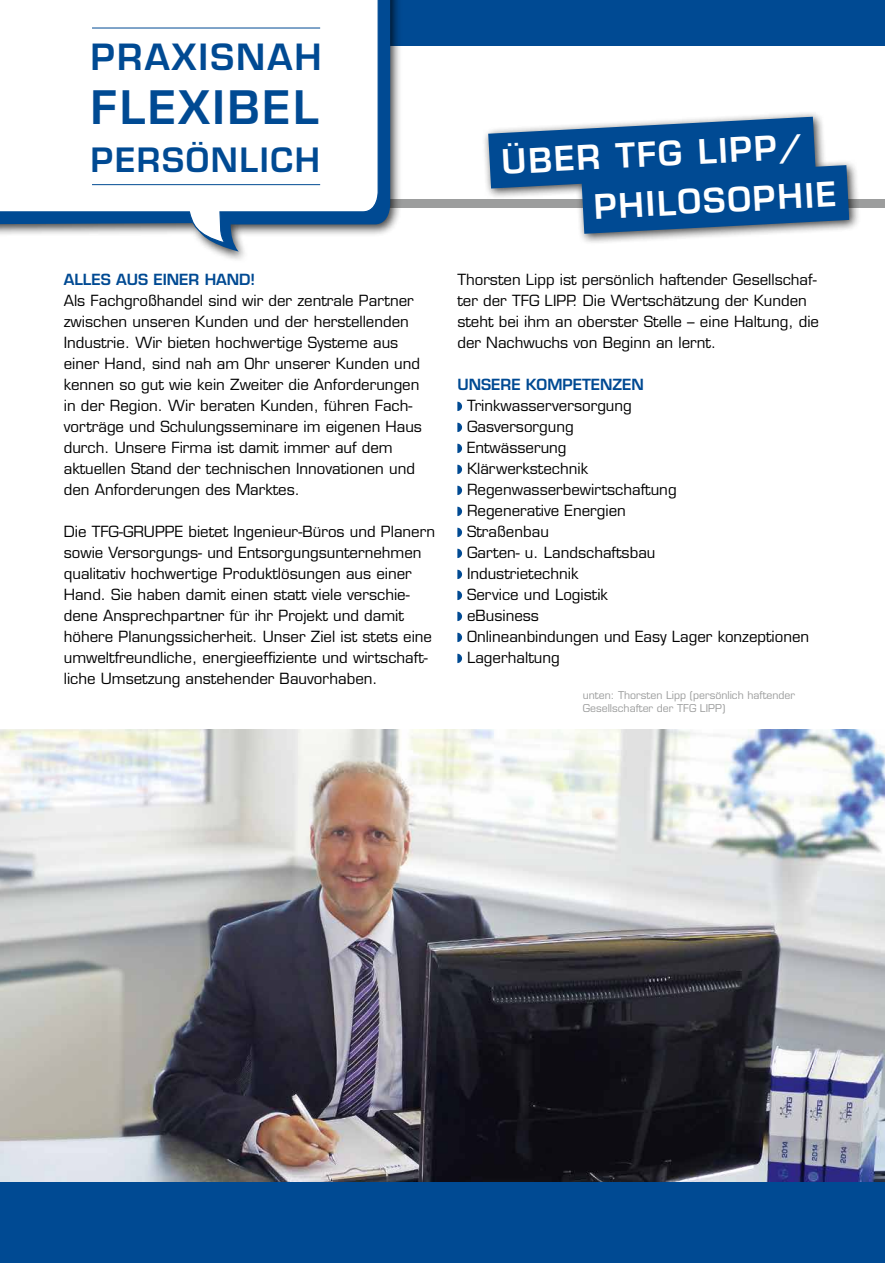
<style>
.page{position:relative;width:885px;height:1263px;background:#fff}
.page>*{position:absolute;margin:0;border:0;box-sizing:border-box;transform-origin:0 0}
.t1{font:600 45px "Eurostile";letter-spacing:.06em;color:#004a93}
.t2{font:600 35.25px "Eurostile";letter-spacing:.06em;color:#004a93}
.t3{font:600 33px/49.5px "Eurostile";color:#fff}
.t4{font:600 32.7px "Eurostile";letter-spacing:.05em;color:#004a93}
.t5{font:15px/21px "Eurostile";color:#000}
.t6{font:600 15px "Eurostile";color:#004a93}
.t7{font:10.5px/12.6px "Eurostile";color:#9c9d9d}
</style>
<div class="page">
<img style="left:1px;top:729px;width:883px;height:453px">
<div style="left:26px;top:0;width:858px;height:45px;background:#004a93"></div>
<div style="left:0;top:199px;width:884px;height:9px;background:#9c9d9d"></div>
<img style="left:0;top:481px;width:1px;height:731px">
<div style="left:482px;top:111px;width:378px;height:135px;background:#000;opacity:.75"></div>
<svg style="left:488px;top:117px;width:361px;height:117px"></svg>
<div style="left:0;top:0;width:402px;height:263px;background:#000;opacity:.75"></div>
<svg style="left:0;top:0;width:390px;height:252px"></svg>
<svg style="left:0;top:0;width:379px;height:245px"></svg>
<div style="left:0;top:1182px;width:884px;height:81px;background:#004a93"></div>
<svg style="left:457px;top:402px;width:5px;height:9px"></svg>
<svg style="left:457px;top:423px;width:5px;height:9px"></svg>
<svg style="left:457px;top:444px;width:5px;height:9px"></svg>
<svg style="left:457px;top:465px;width:5px;height:9px"></svg>
<svg style="left:457px;top:486px;width:5px;height:9px"></svg>
<svg style="left:457px;top:507px;width:5px;height:9px"></svg>
<svg style="left:457px;top:528px;width:5px;height:9px"></svg>
<svg style="left:457px;top:549px;width:5px;height:9px"></svg>
<svg style="left:457px;top:570px;width:5px;height:9px"></svg>
<svg style="left:457px;top:591px;width:5px;height:9px"></svg>
<svg style="left:457px;top:612px;width:5px;height:9px"></svg>
<svg style="left:457px;top:633px;width:5px;height:9px"></svg>
<svg style="left:457px;top:654px;width:5px;height:9px"></svg>
<hr style="left:92px;top:28px;width:228px;height:1px;background:#004a93">
<hr style="left:92px;top:184px;width:228px;height:1px;background:#004a93">
<h2 class="t2" style="left:91px;top:35px;width:232px">PRAXISNAH</h2>
<h1 class="t1" style="left:91px;top:79px;width:229px">FLEXIBEL</h1>
<h3 class="t4" style="left:91px;top:140px;width:230px">PERSÖNLICH</h3>
<p class="t6" style="left:64px;top:270px;width:193px">ALLES AUS EINER HAND!</p>
<p class="t5" style="left:64px;top:290px;width:359px">Als Fachgroßhandel sind wir der zentrale Partner zwischen unseren Kunden und der herstellenden Industrie. Wir bieten hochwertige Systeme aus einer Hand, sind nah am Ohr unserer Kunden und kennen so gut wie kein Zweiter die Anforderungen in der Region. Wir beraten Kunden, führen Fach&shy;vorträge und Schulungsseminare im eigenen Haus durch. Unsere Firma ist damit immer auf dem aktuellen Stand der technischen Innovationen und den Anforderungen des Marktes.</p>
<p class="t5" style="left:64px;top:521px;width:373px">Die TFG-GRUPPE bietet Ingenieur-Büros und Planern sowie Versorgungs- und Entsorgungsunternehmen qualitativ hochwertige Produktlösungen aus einer Hand. Sie haben damit einen statt viele verschie&shy;dene Ansprechpartner für ihr Projekt und damit höhere Planungssicherheit. Unser Ziel ist stets eine umweltfreundliche, energieeffiziente und wirtschaft&shy;liche Umsetzung anstehender Bauvorhaben.</p>
<h3 class="t3" style="left:590px;top:132px;width:244px;text-indent:-90px;rotate:-3deg">ÜBER TFG LIPP/<br>PHILOSOPHIE</h3>
<p class="t5" style="left:457px;top:269px;width:363px">Thorsten Lipp ist persönlich haftender Gesellschaf&shy;ter der TFG LIPP. Die Wertschätzung der Kunden steht bei ihm an oberster Stelle – eine Haltung, die der Nachwuchs von Beginn an lernt.</p>
<p class="t6" style="left:457px;top:375px;width:188px">UNSERE KOMPETENZEN</p>
<p class="t5" style="left:467px;top:395px;width:344px">Trinkwasserversorgung<br>Gasversorgung<br>Entwässerung<br>Klärwerkstechnik<br>Regenwasserbewirtschaftung<br>Regenerative Energien<br>Straßenbau<br>Garten- u. Landschaftsbau<br>Industrietechnik<br>Service und Logistik<br>eBusiness<br>Onlineanbindungen und Easy Lager konzeptionen<br>Lagerhaltung</p>
<p class="t7" style="left:583px;top:689px;width:214px">unten: Thorsten Lipp (persönlich haftender<br>Gesellschafter der TFG LIPP)</p>
</div>
